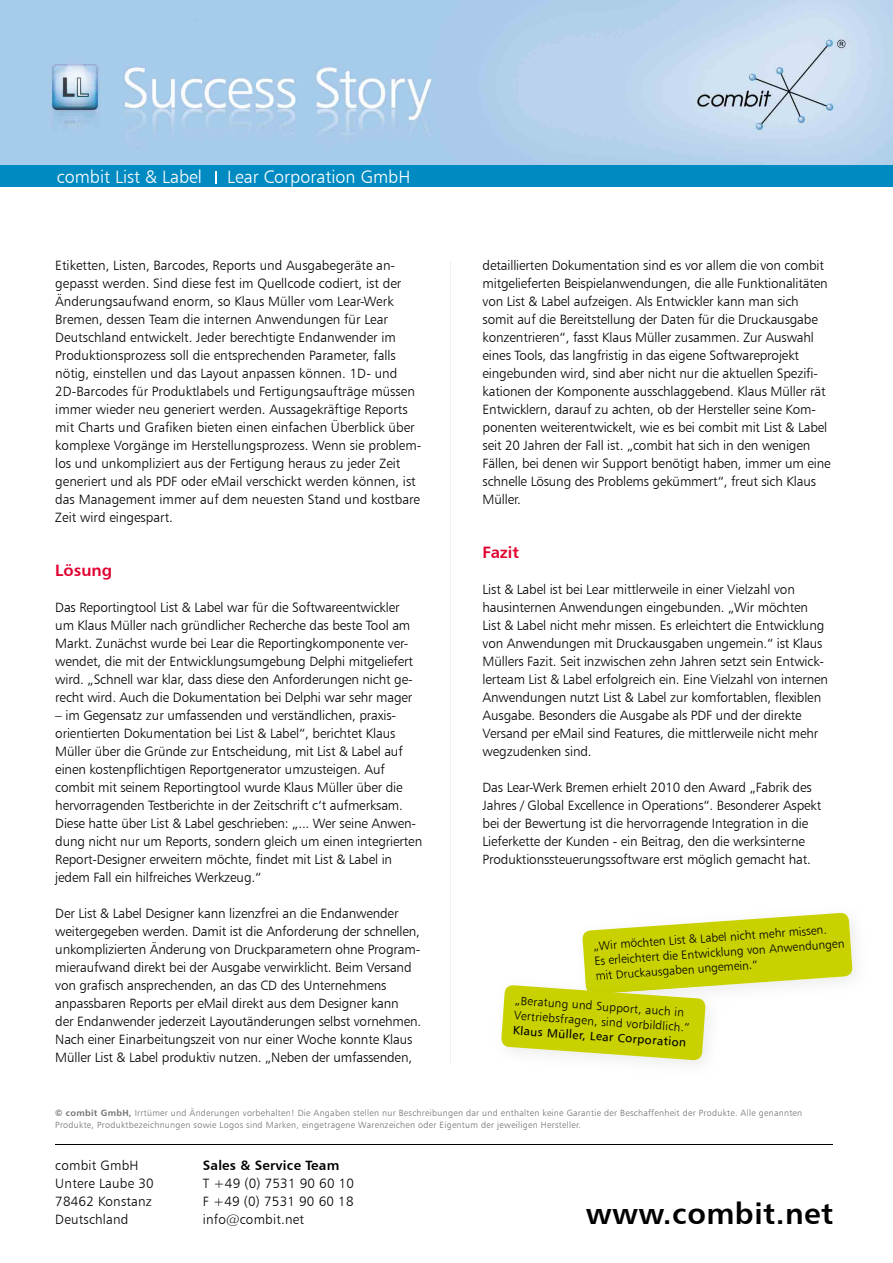
<style>
.page{position:relative;width:893px;height:1263px;background:#fff}
.page>*{position:absolute;margin:0;border:0;box-sizing:border-box;transform-origin:0 0}
.t1{font:30px "Humanist 777 BT Bold B";letter-spacing:.015em;color:#000}
.t2{font:18px "Humanist 777 BT Light B";color:#fff}
.t3{font:16.5px "Humanist 777 BT Bold B";color:#e20030}
.t4{font:13.5px/18px "Humanist 777 BT Light B";letter-spacing:-.01em;color:#000}
.t5{font:13.5px/18px "Humanist 777 BT Light B";letter-spacing:.015em;color:#000}
.t6{font:13.5px "Humanist 777 BT Bold B";letter-spacing:.015em;color:#000}
.t7{font:12px/15px "Humanist 777 BT Light B";color:#000}
.t8{font:12px "Humanist 777 BT Roman B";color:#000}
.t9{font:9px/12px "Humanist 777 BT Light B";letter-spacing:.03em;color:#707172}
.s1{font-family:"Humanist 777 BT Bold B"}
</style>
<div class="page">
<img style="left:0;top:0;width:893px;height:166px">
<div style="left:0;top:166px;width:893px;height:21px;background:#008ac2"></div>
<svg style="left:215px;top:171px;width:2px;height:12px"></svg>
<hr style="left:55px;top:1144px;width:777px;height:1px;background:#000">
<svg style="left:501px;top:912px;width:352px;height:149px"></svg>
<h2 class="t2" style="left:57px;top:166px;width:147px">combit List &amp; Label</h2>
<h2 class="t2" style="left:227px;top:166px;width:185px">Lear Corporation GmbH</h2>
<p class="t4" style="left:55px;top:256px;width:368px">Etiketten, Listen, Barcodes, Reports und Ausgabegeräte an&shy;gepasst werden. Sind diese fest im Quellcode codiert, ist der Änderungsaufwand enorm, so Klaus Müller vom Lear-Werk Bremen, dessen Team die internen Anwendungen für Lear Deutschland entwickelt. Jeder berechtigte Endanwender im Produktionsprozess soll die entsprechenden Parameter, falls nötig, einstellen und das Layout anpassen können. 1D- und 2D-Barcodes für Produktlabels und Fertigungsaufträge müssen immer wieder neu generiert werden. Aussagekräftige Reports mit Charts und Grafiken bieten einen einfachen Überblick über komplexe Vorgänge im Herstellungsprozess. Wenn sie problem&shy;los und unkompliziert aus der Fertigung heraus zu jeder Zeit generiert und als PDF oder eMail verschickt werden können, ist das Management immer auf dem neuesten Stand und kostbare Zeit wird eingespart.</p>
<p class="t3" style="left:55px;top:560px;width:58px">Lösung</p>
<p class="t4" style="left:55px;top:598px;width:359px">Das Reportingtool List &amp; Label war für die Softwareentwickler um Klaus Müller nach gründlicher Recherche das beste Tool am Markt. Zunächst wurde bei Lear die Reportingkomponente ver&shy;wendet, die mit der Entwicklungsumgebung Delphi mitgeliefert wird. „Schnell war klar, dass diese den Anforderungen nicht ge&shy;recht wird. Auch die Dokumentation bei Delphi war sehr mager</p>
<p class="t4" style="left:55px;top:706px;width:368px">– im Gegensatz zur umfassenden und verständlichen, praxis&shy;orientierten Dokumentation bei List &amp; Label“, berichtet Klaus Müller über die Gründe zur Entscheidung, mit List &amp; Label auf einen kostenpflichtigen Reportgenerator umzusteigen. Auf combit mit seinem Reportingtool wurde Klaus Müller über die hervorragenden Testberichte in der Zeitschrift c‘t aufmerksam.<br>Diese hatte über List &amp; Label geschrieben: „... Wer seine Anwen&shy;dung nicht nur um Reports, sondern gleich um einen integrierten Report-Designer erweitern möchte, findet mit List &amp; Label in jedem Fall ein hilfreiches Werkzeug.“</p>
<p class="t4" style="left:55px;top:904px;width:368px">Der List &amp; Label Designer kann lizenzfrei an die Endanwender weitergegeben werden. Damit ist die Anforderung der schnellen, unkomplizierten Änderung von Druckparametern ohne Program&shy;mieraufwand direkt bei der Ausgabe verwirklicht. Beim Versand von grafisch ansprechenden, an das CD des Unternehmens anpassbaren Reports per eMail direkt aus dem Designer kann<br>der Endanwender jederzeit Layoutänderungen selbst vornehmen.<br>Nach einer Einarbeitungszeit von nur einer Woche konnte Klaus Müller List &amp; Label produktiv nutzen. „Neben der umfassenden,</p>
<p class="t4" style="left:483px;top:256px;width:349px">detaillierten Dokumentation sind es vor allem die von combit mitgelieferten Beispielanwendungen, die alle Funktionalitäten von List &amp; Label aufzeigen. Als Entwickler kann man sich somit auf die Bereitstellung der Daten für die Druckausgabe konzentrieren“, fasst Klaus Müller zusammen. Zur Auswahl eines Tools, das langfristig in das eigene Softwareprojekt eingebunden wird, sind aber nicht nur die aktuellen Spezifi&shy;kationen der Komponente ausschlaggebend. Klaus Müller rät Entwicklern, darauf zu achten, ob der Hersteller seine Kom&shy;ponenten weiterentwickelt, wie es bei combit mit List &amp; Label seit 20 Jahren der Fall ist. „combit hat sich in den wenigen Fällen, bei denen wir Support benötigt haben, immer um eine schnelle Lösung des Problems gekümmert“, freut sich Klaus Müller.</p>
<p class="t3" style="left:483px;top:542px;width:38px">Fazit</p>
<p class="t4" style="left:483px;top:580px;width:347px">List &amp; Label ist bei Lear mittlerweile in einer Vielzahl von hausinternen Anwendungen eingebunden. „Wir möchten List &amp; Label nicht mehr missen. Es erleichtert die Entwicklung von Anwendungen mit Druckausgaben ungemein.“ ist Klaus Müllers Fazit. Seit inzwischen zehn Jahren setzt sein Entwick&shy;lerteam List &amp; Label erfolgreich ein. Eine Vielzahl von internen Anwendungen nutzt List &amp; Label zur komfortablen, flexiblen Ausgabe. Besonders die Ausgabe als PDF und der direkte Versand per eMail sind Features, die mittlerweile nicht mehr wegzudenken sind.</p>
<p class="t4" style="left:483px;top:778px;width:340px">Das Lear-Werk Bremen erhielt 2010 den Award „Fabrik des Jahres / Global Excellence in Operations“. Besonderer Aspekt bei der Bewertung ist die hervorragende Integration in die Lieferkette der Kunden - ein Beitrag, den die werksinterne Produktionssteuerungssoftware erst möglich gemacht hat.</p>
<p class="t7" style="left:593px;top:938px;width:252px;rotate:-4deg">„Wir möchten List &amp; Label nicht mehr missen.<br>Es erleichtert die Entwicklung von Anwendungen mit Druckausgaben ungemein.“</p>
<p class="t7" style="left:516px;top:993px;width:178px;rotate:4deg">„Beratung und Support, auch in<br>Vertriebsfragen, sind vorbildlich.“</p>
<p class="t8" style="left:513px;top:1023px;width:175px;rotate:4deg">Klaus Müller, Lear Corporation</p>
<p class="t9" style="left:55px;top:1107px;width:748px"><span class="s1">© combit GmbH,</span> Irrtümer und Änderungen vorbehalten! Die Angaben stellen nur Beschreibungen dar und enthalten keine Garantie der Beschaffenheit der Produkte. Alle genannten<br>Produkte, Produktbezeichnungen sowie Logos sind Marken, eingetragene Warenzeichen oder Eigentum der jeweiligen Hersteller.</p>
<p class="t5" style="left:55px;top:1156px;width:100px">combit GmbH<br>Untere Laube 30<br>78462 Konstanz<br>Deutschland</p>
<p class="t6" style="left:203px;top:1157px;width:138px">Sales &amp; Service Team</p>
<p class="t4" style="left:203px;top:1174px;width:153px;text-align:justify">T +49 (0) 7531 90 60 10<br>F +49 (0) 7531 90 60 18 info@combit.net</p>
<h1 class="t1" style="left:586px;top:1195px;width:249px">www.combit.net</h1>
</div>
